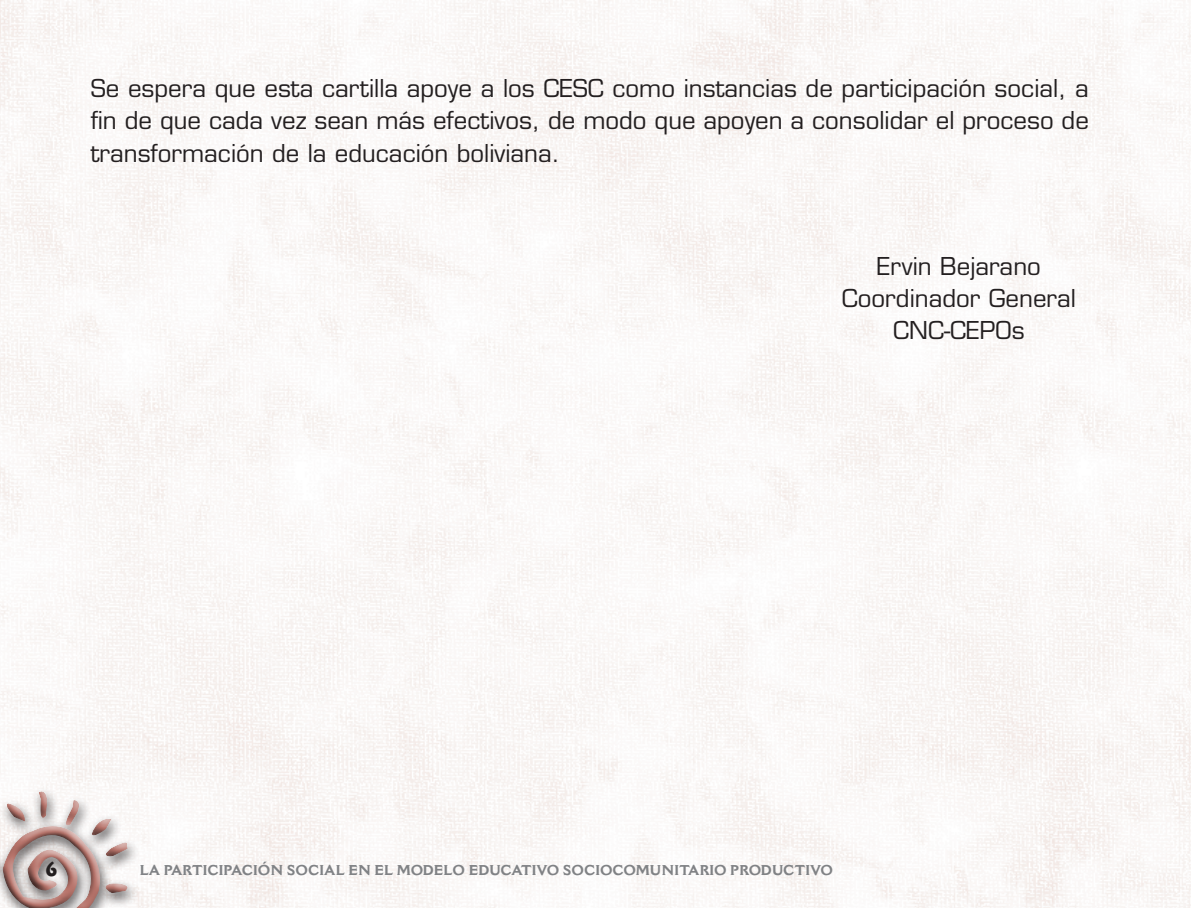
<style>
.page{position:relative;width:1191px;height:908px;background:#fff}
.page>*{position:absolute;margin:0;border:0;box-sizing:border-box;transform-origin:0 0}
._01_Texto_base{font:24px/32px "Eurostile LT Std";color:#231f20;text-align:justify}
.t1{font:800 20px "Cantoria MT Std";color:#231f20}
.t2{font:700 14px "Cantoria MT Std";color:#808285}
</style>
<div class="page">
<img style="left:0;top:0;width:1191px;height:907px">
<div style="left:0;top:786px;width:140px;height:121px;background:#231f20;opacity:.81"></div>
<div style="left:0;top:788px;width:133px;height:119px;background:#231f20;opacity:.75"></div>
<p class="_01_Texto_base" style="left:91px;top:73px;width:999px">Se espera que esta cartilla apoye a los CESC como instancias de participación social, a fin de que cada vez sean más efectivos, de modo que apoyen a consolidar el proceso de transformación de la educación boliviana.</p>
<p class="_01_Texto_base" style="left:877px;top:250px;width:165px">Ervin Bejarano</p>
<p class="_01_Texto_base" style="left:842px;top:282px;width:235px">Coordinador General</p>
<p class="_01_Texto_base" style="left:893px;top:314px;width:133px">CNC-CEPOs</p>
<p class="t1" style="left:46px;top:856px;width:13px">6</p>
<p class="t2" style="left:140px;top:861px;width:694px">LA PARTICIPACIÓN SOCIAL EN EL MODELO EDUCATIVO SOCIOCOMUNITARIO PRODUCTIVO</p>
</div>
